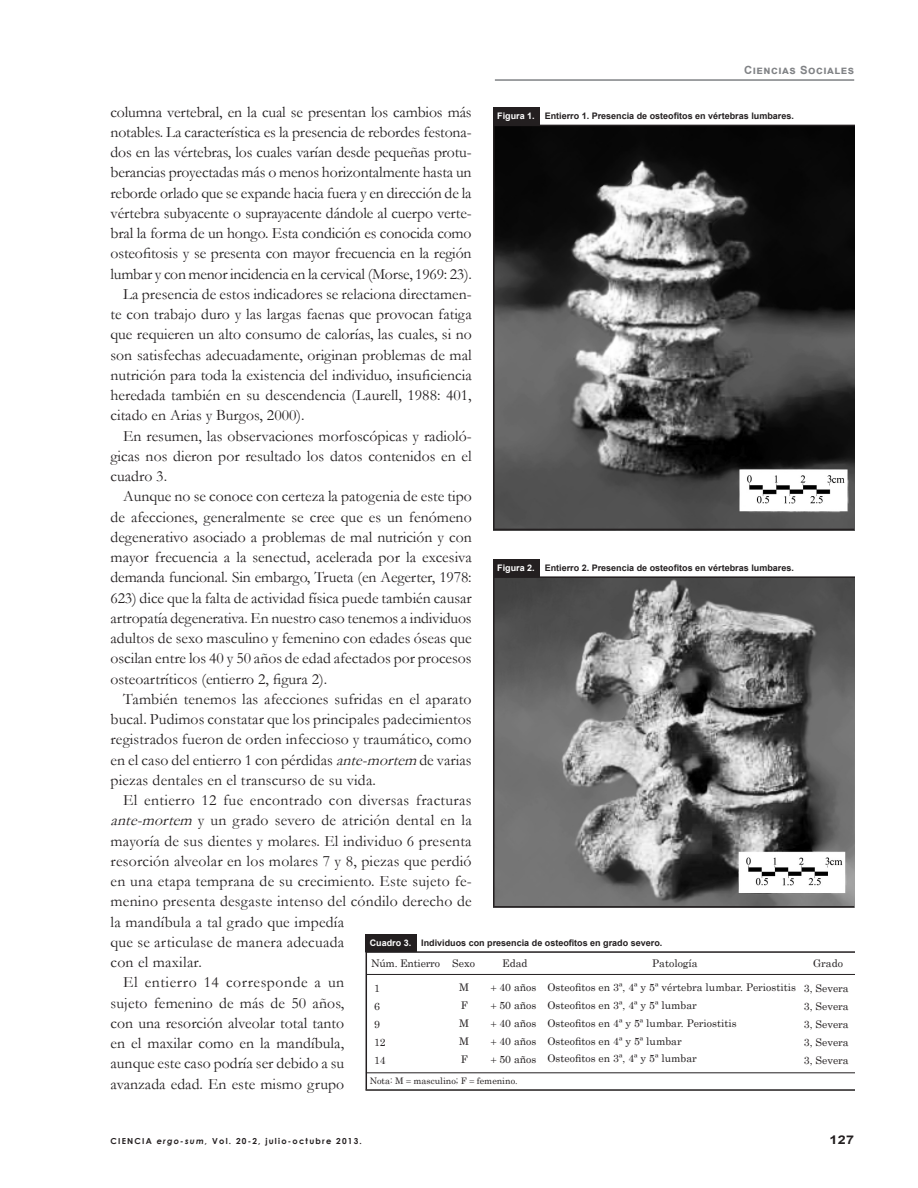
<style>
.page{position:relative;width:918px;height:1188px;background:#fff}
.page>*{position:absolute;margin:0;border:0;box-sizing:border-box;transform-origin:0 0}
.General{font:15.75px/20.2px "Garamond";letter-spacing:.015em;color:#231f20;text-align:justify}
.t1{font:700 12px "Arial";color:#231f20;scale:1.2 1}
.t2{font:700 11.25px "Arial";letter-spacing:.05em;color:#808285}
.t3{font:10.5px/18px "Century";color:#231f20}
.t4{font:10.5px "Century";letter-spacing:-.02em;color:#231f20}
.t5{font:700 9px "Arial";color:#231f20}
.t6{font:9px "Century";color:#231f20}
.t7{font:700 8.25px "Century Gothic";letter-spacing:.15em;color:#231f20}
.s1{font-style:italic}
.s2{color:#fff}
</style>
<div class="page">
<hr style="left:495px;top:79px;width:359px;height:2px;background:#808285">
<img style="left:495px;top:578px;width:359px;height:328px">
<div style="left:493px;top:559px;width:47px;height:17px;background:#231f20"></div>
<hr style="left:493px;top:576px;width:361px;height:2px;background:#231f20">
<hr style="left:493px;top:906px;width:361px;height:1px;background:#231f20">
<hr style="left:493px;top:559px;width:2px;height:347px;background:#231f20">
<img style="left:495px;top:126px;width:359px;height:403px">
<div style="left:493px;top:107px;width:47px;height:18px;background:#231f20"></div>
<hr style="left:493px;top:125px;width:361px;height:1px;background:#231f20">
<hr style="left:493px;top:529px;width:361px;height:1px;background:#231f20">
<hr style="left:493px;top:107px;width:2px;height:422px;background:#231f20">
<div style="left:366px;top:934px;width:51px;height:17px;background:#231f20"></div>
<hr style="left:366px;top:951px;width:488px;height:2px;background:#231f20">
<hr style="left:367px;top:974px;width:487px;height:1px;background:#231f20">
<hr style="left:366px;top:1072px;width:488px;height:1px;background:#231f20">
<hr style="left:366px;top:951px;width:1px;height:139px;background:#231f20">
<hr style="left:366px;top:1089px;width:488px;height:2px;background:#231f20">
<p class="t2" style="left:744px;top:63px;width:112px">Ciencias Sociales</p>
<p class="General" style="left:111px;top:101px;width:363px">columna vertebral, en la cual se presentan los cambios más notables. La característica es la presencia de rebordes festona&shy;dos en las vértebras, los cuales varían desde pequeñas protu&shy;berancias proyectadas más o menos horizontalmente hasta un reborde orlado que se expande hacia fuera y en dirección de la vértebra subyacente o suprayacente dándole al cuerpo verte&shy;bral la forma de un hongo. Esta condición es conocida como osteofitosis y se presenta con mayor frecuencia en la región lumbar y con menor incidencia en la cervical (Morse, 1969: 23).</p>
<p class="General" style="left:111px;top:283px;width:363px;text-indent:13px">La presencia de estos indicadores se relaciona directamen&shy;te con trabajo duro y las largas faenas que provocan fatiga que requieren un alto consumo de calorías, las cuales, si no son satisfechas adecuadamente, originan problemas de mal nutrición para toda la existencia del individuo, insuficiencia heredada también en su descendencia (Laurell, 1988: 401, citado en Arias y Burgos, 2000).</p>
<p class="General" style="left:111px;top:425px;width:363px;text-indent:13px">En resumen, las observaciones morfoscópicas y radioló&shy;gicas nos dieron por resultado los datos contenidos en el cuadro 3.</p>
<p class="General" style="left:111px;top:486px;width:363px;text-indent:13px">Aunque no se conoce con certeza la patogenia de este tipo de afecciones, generalmente se cree que es un fenómeno degenerativo asociado a problemas de mal nutrición y con mayor frecuencia a la senectud, acelerada por la excesiva demanda funcional. Sin embargo, Trueta (en Aegerter, 1978:<br>623) dice que la falta de actividad física puede también causar artropatía degenerativa. En nuestro caso tenemos a individuos adultos de sexo masculino y femenino con edades óseas que oscilan entre los 40 y 50 años de edad afectados por procesos osteoartríticos (entierro 2, figura 2).</p>
<p class="General" style="left:111px;top:688px;width:363px;text-indent:13px">También tenemos las afecciones sufridas en el aparato bucal. Pudimos constatar que los principales padecimientos registrados fueron de orden infeccioso y traumático, como en el caso del entierro 1 con pérdidas <span class="s1">ante-mortem</span> de varias piezas dentales en el transcurso de su vida.</p>
<p class="General" style="left:111px;top:790px;width:363px;text-align:left;text-indent:13px">El entierro 12 fue encontrado con diversas fracturas <span class="s1">ante-mortem</span> y un grado severo de atrición dental en la mayoría de sus dientes y molares. El individuo 6 presenta resorción alveolar en los molares 7 y 8, piezas que perdió en una etapa temprana de su crecimiento. Este sujeto fe&shy;menino presenta desgaste intenso del cóndilo derecho de la mandíbula a tal grado que impedía<br>que se articulase de manera adecuada<br>con el maxilar.</p>
<p class="General" style="left:111px;top:972px;width:235px;text-indent:13px">El entierro 14 corresponde a un sujeto femenino de más de 50 años, con una resorción alveolar total tanto en el maxilar como en la mandíbula, aunque este caso podría ser debido a su avanzada edad. En este mismo grupo</p>
<p class="t5" style="left:497px;top:110px;width:298px"><span class="s2">Figura 1.</span> Entierro 1. Presencia de osteofitos en vértebras lumbares.</p>
<p class="t5" style="left:497px;top:561px;width:298px"><span class="s2">Figura 2.</span> Entierro 2. Presencia de osteofitos en vértebras lumbares.</p>
<p class="t5" style="left:370px;top:937px;width:294px"><span class="s2">Cuadro 3.</span> Individuos con presencia de osteofitos en grado severo.</p>
<p class="t3" style="left:374px;top:978px;width:13px">1<br>6<br>9<br>12<br>14</p>
<p class="t3" style="left:459px;top:977px;width:11px">M<br>F<br>M<br>M<br>F</p>
<p class="t3" style="left:499px;top:977px;width:38px;text-align:justify">40 años 50 años 40 años 40 años 50 años</p>
<p class="t3" style="left:804px;top:978px;width:46px;text-align:justify">3, Severa 3, Severa 3, Severa 3, Severa 3, Severa</p>
<p class="t4" style="left:371px;top:954px;width:105px">Núm. Entierro Sexo</p>
<p class="t3" style="left:502px;top:953px;width:27px">Edad</p>
<p class="t3" style="left:652px;top:953px;width:47px">Patología</p>
<p class="t3" style="left:813px;top:953px;width:31px">Grado</p>
<p class="t3" style="left:547px;top:977px;width:250px">Osteofitos en 3ª, 4ª y 5ª vértebra lumbar. Periostitis Osteofitos en 3ª, 4ª y 5ª lumbar<br>Osteofitos en 4ª y 5ª lumbar. Periostitis<br>Osteofitos en 4ª y 5ª lumbar<br>Osteofitos en 3ª, 4ª y 5ª lumbar</p>
<p class="t6" style="left:370px;top:1073px;width:149px">Nota: M masculino; F femenino.</p>
<p class="t7" style="left:111px;top:1135px;width:253px">CIENCIA <span class="s1">ergo-sum,</span> Vol. 20-2, julio-octubre 2013.</p>
<p class="t1" style="left:830px;top:1131px;width:22px">127</p>
</div>
